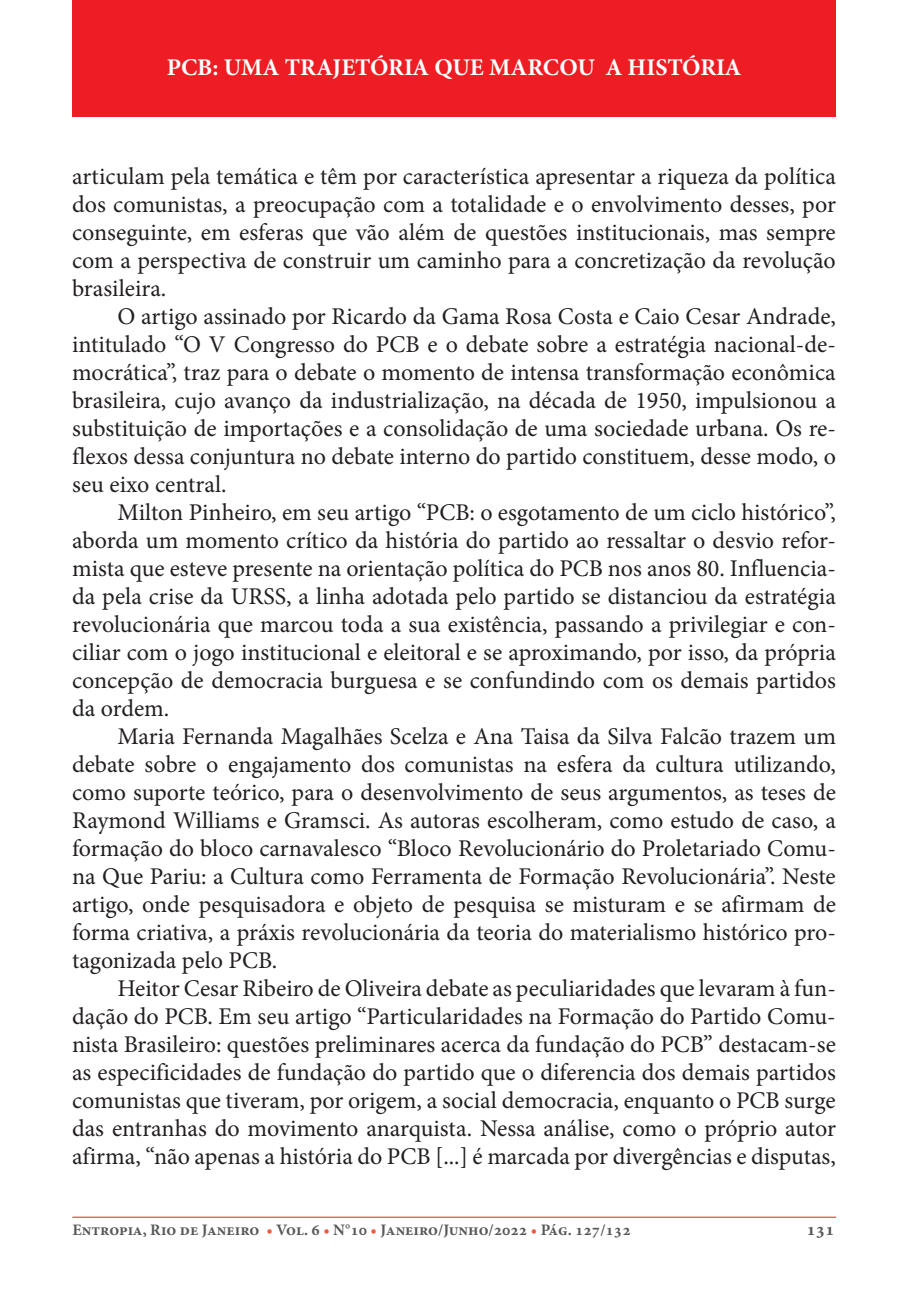
<style>
.page{position:relative;width:908px;height:1304px;background:#fff}
.page>*{position:absolute;margin:0;border:0;box-sizing:border-box;transform-origin:0 0}
.t1{font:24px/28px "Minion Pro";color:#231f20;text-align:justify}
.t2{font:700 24px "Minion Pro";color:#fff}
.t3{font:700 18px "Minion Pro";color:#57585a}
.t4{font:700 16px "Minion Pro";color:#57585a}
.s1{color:#f0593e}
</style>
<div class="page">
<div style="left:72px;top:0;width:763px;height:117px;background:#ee1d23"></div>
<hr style="left:72px;top:1217px;width:763px;height:1px;background:#ee1d23">
<p class="t2" style="left:167px;top:53px;width:576px">PCB: UMA TRAJETÓRIA QUE MARCOU A HISTÓRIA</p>
<p class="t1" style="left:72px;top:162px;width:765px">articulam pela temática e têm por característica apresentar a riqueza da política dos comunistas, a preocupação com a totalidade e o envolvimento desses, por conseguinte, em esferas que vão além de questões institucionais, mas sempre com a perspectiva de construir um caminho para a concretização da revolução brasileira.</p>
<p class="t1" style="left:72px;top:302px;width:765px;text-indent:45px">O artigo assinado por Ricardo da Gama Rosa Costa e Caio Cesar Andrade, intitulado “O V Congresso do PCB e o debate sobre a estratégia nacional-de&shy;mocrática”, traz para o debate o momento de intensa transformação econômica brasileira, cujo avanço da industrialização, na década de 1950, impulsionou a substituição de importações e a consolidação de uma sociedade urbana. Os re&shy;flexos dessa conjuntura no debate interno do partido constituem, desse modo, o seu eixo central.</p>
<p class="t1" style="left:72px;top:499px;width:765px;text-indent:45px">Milton Pinheiro, em seu artigo “PCB: o esgotamento de um ciclo histórico”, aborda um momento crítico da história do partido ao ressaltar o desvio refor&shy;mista que esteve presente na orientação política do PCB nos anos 80. Influencia&shy;da pela crise da URSS, a linha adotada pelo partido se distanciou da estratégia revolucionária que marcou toda a sua existência, passando a privilegiar e con&shy;ciliar com o jogo institucional e eleitoral e se aproximando, por isso, da própria concepção de democracia burguesa e se confundindo com os demais partidos da ordem.</p>
<p class="t1" style="left:72px;top:723px;width:765px;text-indent:45px">Maria Fernanda Magalhães Scelza e Ana Taisa da Silva Falcão trazem um debate sobre o engajamento dos comunistas na esfera da cultura utilizando, como suporte teórico, para o desenvolvimento de seus argumentos, as teses de Raymond Williams e Gramsci. As autoras escolheram, como estudo de caso, a formação do bloco carnavalesco “Bloco Revolucionário do Proletariado Comu&shy;na Que Pariu: a Cultura como Ferramenta de Formação Revolucionária”. Neste artigo, onde pesquisadora e objeto de pesquisa se misturam e se afirmam de forma criativa, a práxis revolucionária da teoria do materialismo histórico pro&shy;tagonizada pelo PCB.</p>
<p class="t1" style="left:72px;top:975px;width:765px;text-indent:45px">Heitor Cesar Ribeiro de Oliveira debate as peculiaridades que levaram à fun&shy;dação do PCB. Em seu artigo “Particularidades na Formação do Partido Comu&shy;nista Brasileiro: questões preliminares acerca da fundação do PCB” destacam-se as especificidades de fundação do partido que o diferencia dos demais partidos comunistas que tiveram, por origem, a social democracia, enquanto o PCB surge das entranhas do movimento anarquista. Nessa análise, como o próprio autor afirma, “não apenas a história do PCB [...] é marcada por divergências e disputas,</p>
<p class="t4" style="left:72px;top:1221px;width:559px">Entropia, Rio de Janeiro <span class="s1">•</span> Vol. 6 <span class="s1">•</span> N°10 <span class="s1">•</span> Janeiro/Junho/2022 <span class="s1">•</span> Pág. 127/132</p>
<p class="t3" style="left:806px;top:1219px;width:30px">131</p>
</div>
